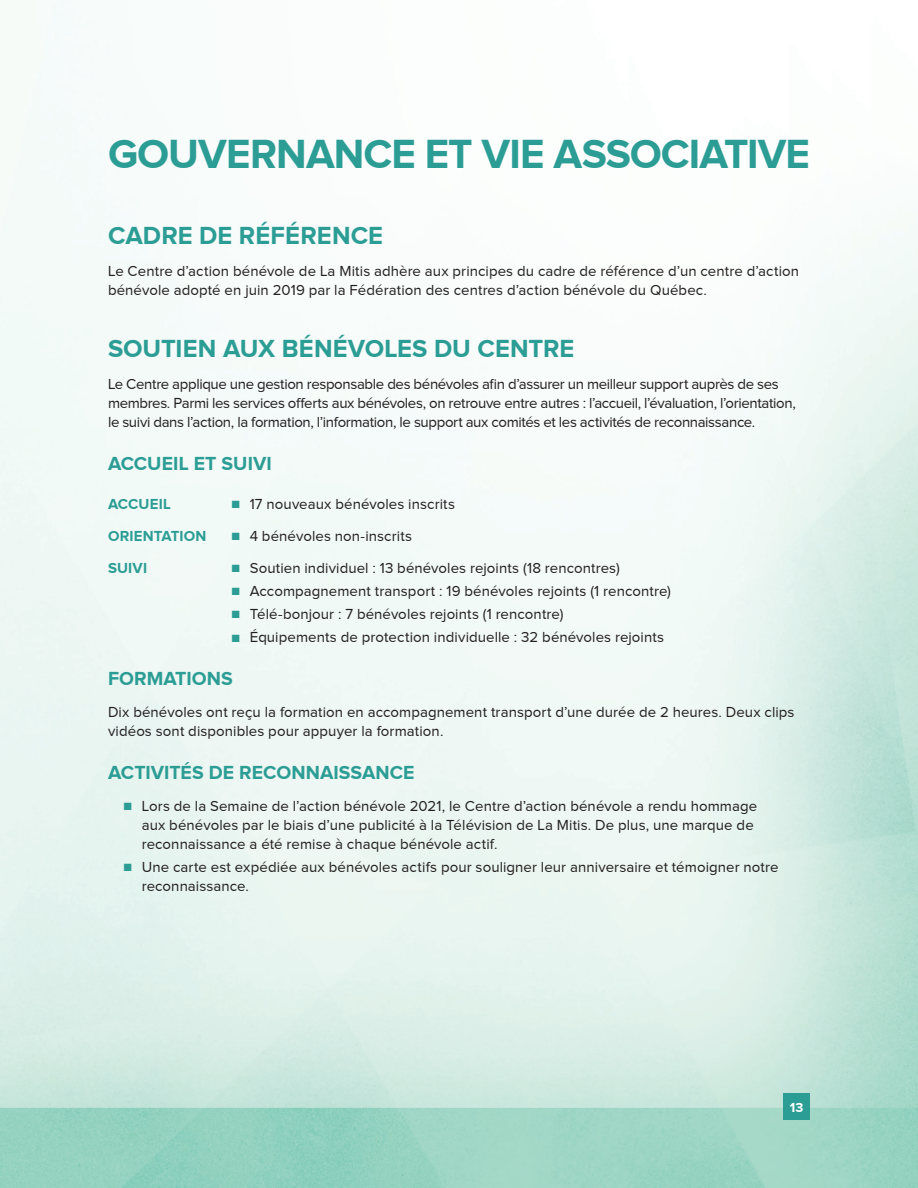
<style>
.page{position:relative;width:918px;height:1188px;background:#fff}
.page>*{position:absolute;margin:0;border:0;box-sizing:border-box;transform-origin:0 0}
.t1{font:700 42px "Proxima Nova";letter-spacing:-.02em;color:#2c9d95}
.t2{font:700 25.5px "Proxima Nova";color:#2c9d95}
.t3{font:700 19.5px "Proxima Nova";letter-spacing:.005em;color:#2c9d95}
.t4{font:15px/18.8px "Proxima Nova";letter-spacing:.005em;color:#231f20}
.t5{font:15px/18.8px "Proxima Nova";letter-spacing:-.025em;color:#231f20}
.t6{font:700 15px "Proxima Nova";letter-spacing:.01em;color:#2c9d95}
.t7{font:700 13.5px "Proxima Nova";color:#fff}
.s1{color:#2c9d95}
</style>
<div class="page">
<img style="left:0;top:0;width:918px;height:1188px">
<div style="left:783px;top:1094px;width:27px;height:26px;background:#2c9d95"></div>
<h1 class="t1" style="left:108px;top:130px;width:704px">GOUVERNANCE ET VIE ASSOCIATIVE</h1>
<h2 class="t2" style="left:108px;top:221px;width:277px">CADRE DE RÉFÉRENCE</h2>
<p class="t4" style="left:108px;top:262px;width:693px">Le Centre d’action bénévole de La Mitis adhère aux principes du cadre de référence d’un centre d’action bénévole adopté en juin 2019 par la Fédération des centres d’action bénévole du Québec.</p>
<h2 class="t2" style="left:108px;top:334px;width:468px">SOUTIEN AUX BÉNÉVOLES DU CENTRE</h2>
<p class="t5" style="left:108px;top:375px;width:689px">Le Centre applique une gestion responsable des bénévoles afin d’assurer un meilleur support auprès de ses membres. Parmi les services offerts aux bénévoles, on retrouve entre autres : l’accueil, l’évaluation, l’orientation, le suivi dans l’action, la formation, l’information, le support aux comités et les activités de reconnaissance.</p>
<h3 class="t3" style="left:108px;top:452px;width:165px">ACCUEIL ET SUIVI</h3>
<p class="t6" style="left:108px;top:495px;width:64px">ACCUEIL</p>
<p class="t4" style="left:232px;top:494px;width:225px"><span class="s1">■</span> 17 nouveaux bénévoles inscrits</p>
<p class="t6" style="left:108px;top:527px;width:100px">ORIENTATION</p>
<p class="t4" style="left:232px;top:526px;width:182px"><span class="s1">■</span> 4 bénévoles non-inscrits</p>
<p class="t6" style="left:108px;top:559px;width:41px">SUIVI</p>
<p class="t4" style="left:232px;top:558px;width:390px"><span class="s1">■</span> Soutien individuel : 13 bénévoles rejoints (18 rencontres)</p>
<p class="t4" style="left:232px;top:581px;width:441px"><span class="s1">■</span> Accompagnement transport : 19 bénévoles rejoints (1 rencontre)</p>
<p class="t4" style="left:232px;top:605px;width:333px"><span class="s1">■</span> Télé-bonjour : 7 bénévoles rejoints (1 rencontre)</p>
<p class="t4" style="left:232px;top:628px;width:434px"><span class="s1">■</span> Équipements de protection individuelle : 32 bénévoles rejoints</p>
<h3 class="t3" style="left:108px;top:668px;width:126px">FORMATIONS</h3>
<p class="t4" style="left:108px;top:703px;width:688px">Dix bénévoles ont reçu la formation en accompagnement transport d’une durée de 2 heures. Deux clips vidéos sont disponibles pour appuyer la formation.</p>
<h3 class="t3" style="left:108px;top:761px;width:308px">ACTIVITÉS DE RECONNAISSANCE</h3>
<p class="t4" style="left:142px;top:797px;width:617px;text-indent:-18px"><span class="s1">■</span> Lors de la Semaine de l’action bénévole 2021, le Centre d’action bénévole a rendu hommage aux bénévoles par le biais d’une publicité à la Télévision de La Mitis. De plus, une marque de reconnaissance a été remise à chaque bénévole actif.</p>
<p class="t4" style="left:142px;top:857px;width:638px;text-indent:-18px"><span class="s1">■</span> Une carte est expédiée aux bénévoles actifs pour souligner leur anniversaire et témoigner notre reconnaissance.</p>
<p class="t7" style="left:790px;top:1100px;width:15px">13</p>
</div>
